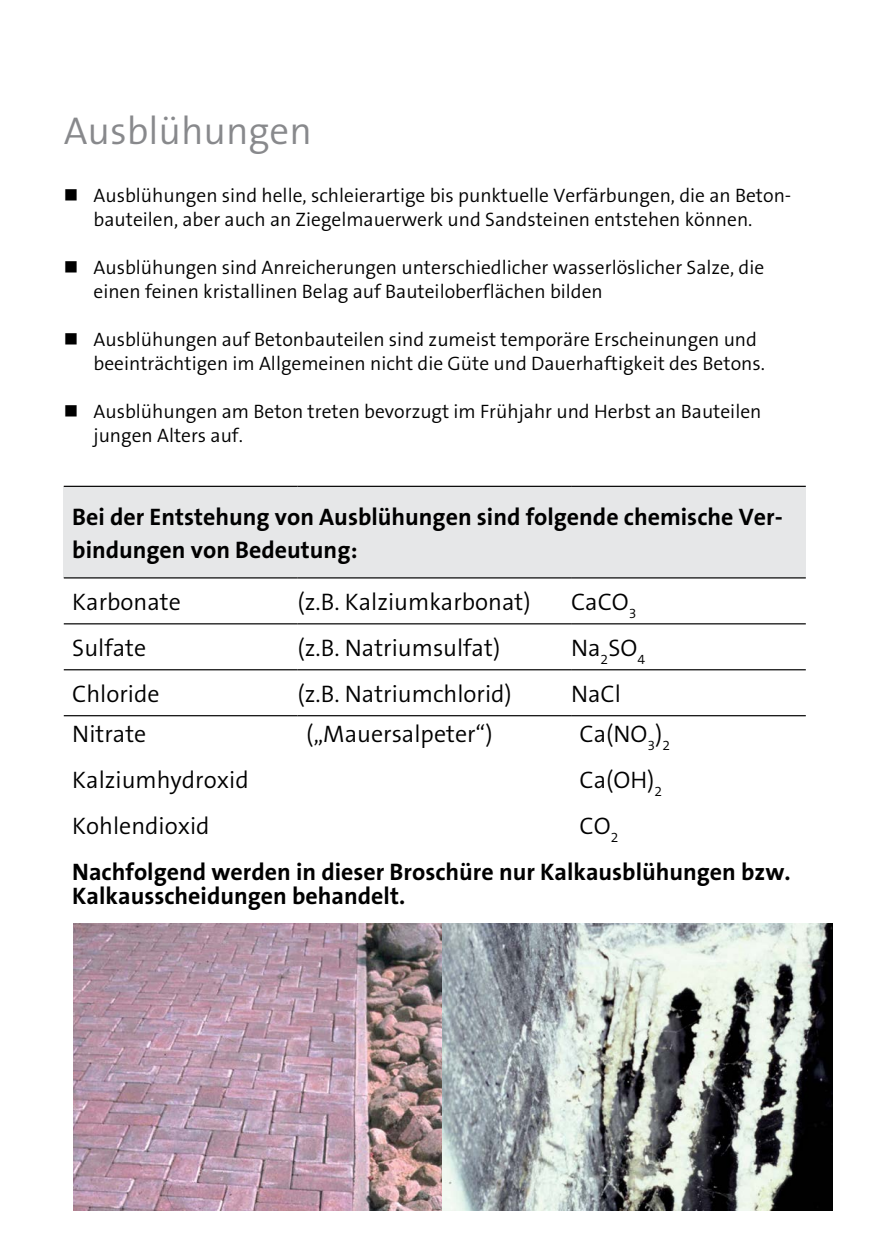
<style>
.page{position:relative;width:893px;height:1259px;background:#fff}
.page>*{position:absolute;margin:0;border:0;box-sizing:border-box;transform-origin:0 0}
._01_main_heading{font:300 39px "The Sans B4";color:#88898c}
.Tabelle{font:300 24px "The Sans B4";color:#000}
.Tabelle-2{font:700 24px "The Sans B7";color:#000}
.Lauftext_A6{font:700 24px/33px "The Sans B7";color:#000}
.Lauftext_A6-2{font:300 19.5px/24px "The Sans B4";color:#000}
</style>
<div class="page">
<div style="left:64px;top:486px;width:742px;height:92px;background:#e6e7e8"></div>
<svg style="left:64px;top:578px;width:742px;height:139px"></svg>
<hr style="left:64px;top:486px;width:234px;height:1px;background:#000">
<hr style="left:298px;top:486px;width:273px;height:1px;background:#000">
<hr style="left:571px;top:486px;width:235px;height:1px;background:#000">
<hr style="left:64px;top:577px;width:234px;height:1px;background:#000">
<hr style="left:298px;top:577px;width:273px;height:1px;background:#000">
<hr style="left:571px;top:577px;width:235px;height:1px;background:#000">
<hr style="left:64px;top:623px;width:234px;height:1px;background:#000">
<hr style="left:298px;top:623px;width:273px;height:1px;background:#000">
<hr style="left:571px;top:623px;width:235px;height:1px;background:#000">
<hr style="left:64px;top:669px;width:234px;height:1px;background:#000">
<hr style="left:298px;top:669px;width:273px;height:1px;background:#000">
<hr style="left:571px;top:669px;width:235px;height:1px;background:#000">
<hr style="left:64px;top:715px;width:234px;height:1px;background:#000">
<hr style="left:298px;top:715px;width:273px;height:1px;background:#000">
<hr style="left:571px;top:715px;width:235px;height:1px;background:#000">
<img style="left:74px;top:923px;width:368px;height:287px">
<svg style="left:442px;top:923px;width:391px;height:287px"></svg>
<p class="_01_main_heading" style="left:64px;top:110px;width:250px">Ausblühungen</p>
<p class="Lauftext_A6-2" style="left:64px;top:184px;width:729px;text-align:center">■ Ausblühungen sind helle, schleierartige bis punktuelle Verfärbungen, die an Beton&shy;bauteilen, aber auch an Ziegelmauerwerk und Sandsteinen entstehen können.</p>
<p class="Lauftext_A6-2" style="left:94px;top:256px;width:672px;text-indent:-30px">■ Ausblühungen sind Anreicherungen unterschiedlicher wasserlöslicher Salze, die einen feinen kristallinen Belag auf Bauteiloberflächen bilden</p>
<p class="Lauftext_A6-2" style="left:94px;top:328px;width:673px;text-indent:-30px">■ Ausblühungen auf Betonbauteilen sind zumeist temporäre Erscheinungen und beeinträchtigen im Allgemeinen nicht die Güte und Dauerhaftigkeit des Betons.</p>
<p class="Lauftext_A6-2" style="left:94px;top:400px;width:669px;text-indent:-30px">■ Ausblühungen am Beton treten bevorzugt im Frühjahr und Herbst an Bauteilen jungen Alters auf.</p>
<p class="Lauftext_A6" style="left:72px;top:500px;width:712px">Bei der Entstehung von Ausblühungen sind folgende chemische Ver&shy;bindungen von Bedeutung:</p>
<p class="Tabelle" style="left:72px;top:589px;width:110px">Karbonate</p>
<p class="Tabelle" style="left:298px;top:589px;width:235px">(z.B. Kalziumkarbonat)</p>
<p class="Tabelle" style="left:571px;top:589px;width:67px">CaCO<sub>3</sub></p>
<p class="Tabelle" style="left:72px;top:634px;width:75px">Sulfate</p>
<p class="Tabelle" style="left:298px;top:634px;width:204px">(z.B. Natriumsulfat)</p>
<p class="Tabelle" style="left:571px;top:634px;width:75px">Na<sub>2</sub>SO<sub>4</sub></p>
<p class="Tabelle" style="left:72px;top:680px;width:89px">Chloride</p>
<p class="Tabelle" style="left:298px;top:680px;width:216px">(z.B. Natriumchlorid)</p>
<p class="Tabelle" style="left:571px;top:680px;width:51px">NaCl</p>
<p class="Tabelle" style="left:72px;top:721px;width:76px">Nitrate</p>
<p class="Tabelle" style="left:306px;top:721px;width:188px">(„Mauersalpeter“)</p>
<p class="Tabelle" style="left:580px;top:721px;width:92px">Ca(NO<sub>3</sub>)<sub>2</sub></p>
<p class="Tabelle" style="left:72px;top:767px;width:178px">Kalziumhydroxid</p>
<p class="Tabelle" style="left:580px;top:767px;width:84px">Ca(OH)<sub>2</sub></p>
<p class="Tabelle" style="left:72px;top:813px;width:139px">Kohlendioxid</p>
<p class="Tabelle" style="left:580px;top:813px;width:40px">CO<sub>2</sub></p>
<p class="Tabelle-2" style="left:72px;top:859px;width:720px">Nachfolgend werden in dieser Broschüre nur Kalkausblühungen bzw.</p>
<p class="Tabelle-2" style="left:72px;top:883px;width:334px">Kalkausscheidungen behandelt.</p>
</div>
